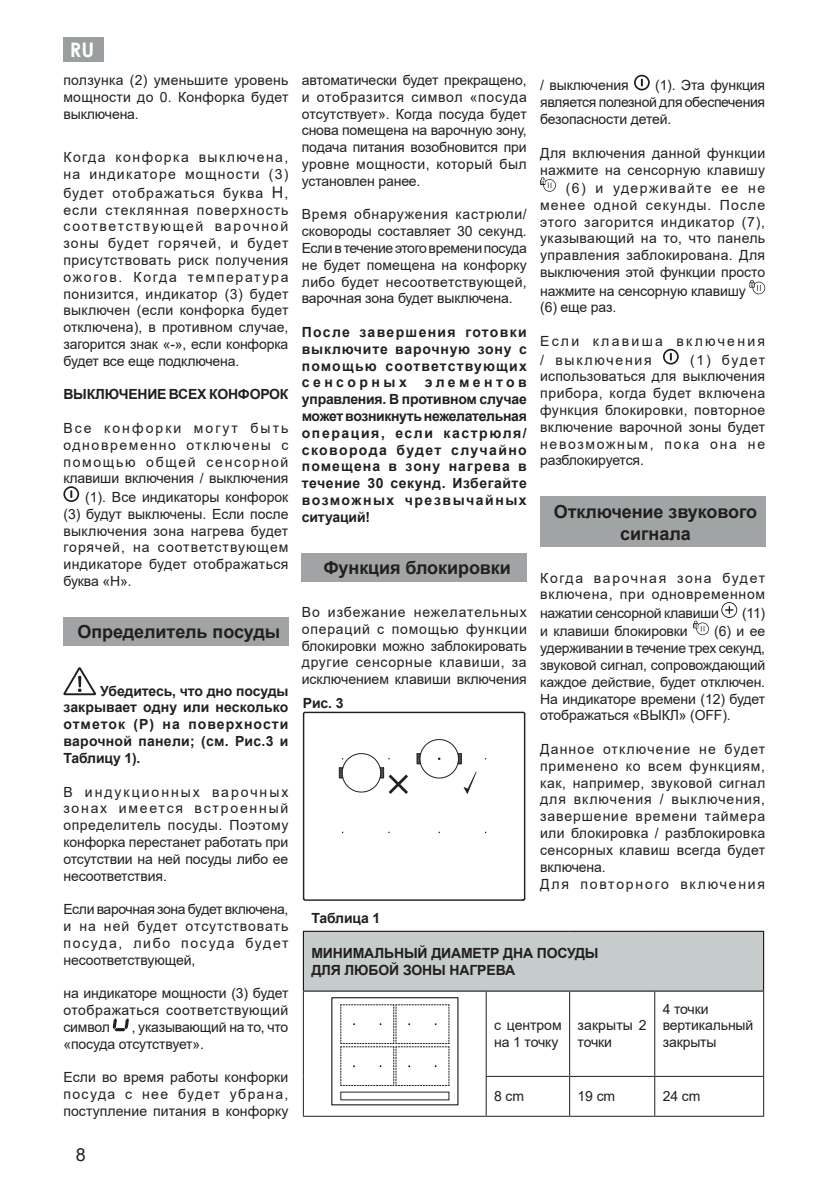
<style>
.page{position:relative;width:840px;height:1191px;background:#fff}
.page>*{position:absolute;margin:0;border:0;box-sizing:border-box;transform-origin:0 0}
.t1{font:700 20px "Century Gothic";color:#fff}
.t2{font:700 18px/22px "Arial";letter-spacing:-.005em;color:#231f20;text-align:center}
.t3{font:18px "Arial";color:#231f20}
.t4{font:14px/16.8px "Arial";letter-spacing:.01em;color:#231f20;text-align:justify}
.t5{font:700 14px/16.8px "Arial";letter-spacing:.02em;color:#231f20;text-align:justify}
.t6{font:14px/16.8px "Arial";letter-spacing:.055em;color:#231f20}
.t7{font:14px/16.8px "Arial";letter-spacing:-.01em;color:#231f20}
.t8{font:700 14px/16.8px "Arial";letter-spacing:-.01em;color:#231f20}
.t9{font:14px/16.8px "Arial";letter-spacing:.05em;color:#231f20}
.t10{font:14px/16.8px "Arial";letter-spacing:.095em;color:#231f20}
.t11{font:14px/16.8px "Arial";letter-spacing:-.015em;color:#231f20}
.t12{font:14px/18.6px "Arial";letter-spacing:.165em;color:#231f20}
.t13{font:14px "Arial";letter-spacing:-.02em;color:#231f20}
.t14{font:700 14px "Arial";letter-spacing:-.015em;color:#231f20}
.s1{font-size:16px}
.s2{font-family:"Times New Roman"}
</style>
<div class="page">
<div style="left:63px;top:37px;width:41px;height:24px;background:#9b9e9f"></div>
<div style="left:63px;top:617px;width:225px;height:28px;background:#a1a4a4"></div>
<svg style="left:63px;top:486px;width:16px;height:16px"></svg>
<svg style="left:65px;top:488px;width:13px;height:12px"></svg>
<svg style="left:65px;top:488px;width:12px;height:12px"></svg>
<svg style="left:70px;top:490px;width:2px;height:8px"></svg>
<svg style="left:63px;top:667px;width:33px;height:28px"></svg>
<img style="left:112px;top:1018px;width:17px;height:13px">
<div style="left:301px;top:553px;width:225px;height:28px;background:#a1a4a4"></div>
<div style="left:540px;top:497px;width:224px;height:50px;background:#a1a4a4"></div>
<svg style="left:633px;top:75px;width:16px;height:15px"></svg>
<svg style="left:635px;top:76px;width:13px;height:13px"></svg>
<svg style="left:635px;top:76px;width:12px;height:13px"></svg>
<svg style="left:640px;top:79px;width:2px;height:7px"></svg>
<svg style="left:540px;top:177px;width:15px;height:15px"></svg>
<svg style="left:749px;top:280px;width:15px;height:14px"></svg>
<svg style="left:662px;top:349px;width:16px;height:15px"></svg>
<svg style="left:664px;top:350px;width:13px;height:13px"></svg>
<svg style="left:664px;top:350px;width:12px;height:13px"></svg>
<svg style="left:669px;top:353px;width:2px;height:7px"></svg>
<svg style="left:721px;top:602px;width:15px;height:16px"></svg>
<svg style="left:721px;top:602px;width:15px;height:15px"></svg>
<svg style="left:721px;top:603px;width:14px;height:14px"></svg>
<svg style="left:724px;top:606px;width:9px;height:8px"></svg>
<svg style="left:693px;top:620px;width:15px;height:15px"></svg>
<div style="left:303px;top:931px;width:460px;height:60px;background:#c6cbcb"></div>
<hr style="left:303px;top:930px;width:183px;height:1px;background:#000">
<hr style="left:303px;top:931px;width:1px;height:59px;background:#000">
<hr style="left:486px;top:930px;width:83px;height:1px;background:#000">
<hr style="left:569px;top:930px;width:85px;height:1px;background:#000">
<hr style="left:654px;top:930px;width:109px;height:1px;background:#000">
<hr style="left:762px;top:931px;width:1px;height:59px;background:#000">
<hr style="left:303px;top:990px;width:183px;height:1px;background:#000">
<hr style="left:486px;top:990px;width:83px;height:1px;background:#000">
<hr style="left:569px;top:990px;width:85px;height:1px;background:#000">
<hr style="left:654px;top:990px;width:109px;height:1px;background:#000">
<hr style="left:303px;top:991px;width:1px;height:85px;background:#231f20">
<hr style="left:303px;top:1076px;width:1px;height:39px;background:#231f20">
<hr style="left:568px;top:991px;width:1px;height:84px;background:#231f20">
<hr style="left:762px;top:991px;width:1px;height:84px;background:#231f20">
<hr style="left:568px;top:1076px;width:1px;height:39px;background:#231f20">
<hr style="left:762px;top:1076px;width:1px;height:39px;background:#231f20">
<hr style="left:485px;top:991px;width:1px;height:84px;background:#231f20">
<hr style="left:654px;top:991px;width:1px;height:84px;background:#231f20">
<hr style="left:485px;top:1075px;width:84px;height:1px;background:#231f20">
<hr style="left:485px;top:1076px;width:1px;height:39px;background:#231f20">
<hr style="left:569px;top:1075px;width:85px;height:1px;background:#231f20">
<hr style="left:654px;top:1075px;width:109px;height:1px;background:#231f20">
<hr style="left:654px;top:1076px;width:1px;height:39px;background:#231f20">
<hr style="left:303px;top:1115px;width:183px;height:1px;background:#231f20">
<hr style="left:486px;top:1115px;width:83px;height:1px;background:#231f20">
<hr style="left:569px;top:1115px;width:85px;height:1px;background:#231f20">
<hr style="left:654px;top:1115px;width:109px;height:1px;background:#231f20">
<div style="left:331px;top:997px;width:127px;height:108px;border:1px solid #231f20"></div>
<svg style="left:340px;top:1004px;width:109px;height:96px"></svg>
<hr style="left:305px;top:711px;width:217px;height:2px;background:#231f20">
<hr style="left:303px;top:714px;width:1px;height:184px;background:#231f20">
<hr style="left:523px;top:714px;width:2px;height:184px;background:#231f20">
<svg style="left:303px;top:897px;width:222px;height:3px"></svg>
<svg style="left:338px;top:753px;width:69px;height:41px"></svg>
<svg style="left:416px;top:739px;width:60px;height:55px"></svg>
<h1 class="t1" style="left:70px;top:35px;width:26px">RU</h1>
<p class="t4" style="left:63px;top:71px;width:226px">ползунка (2) уменьшите уровень мощности до 0. Конфорка будет выключена.</p>
<p class="t10" style="left:63px;top:148px;width:226px">Когда конфорка выключена, на индикаторе мощности (3)</p>
<p class="t4" style="left:63px;top:184px;width:226px">будет отображаться буква <span class="s1">H</span>, если стеклянная поверхность соответствующей варочной зоны будет горячей, и будет присутствовать риск получения ожогов. Когда температура понизится, индикатор (3) будет выключен (если конфорка будет отключена), в противном случае, загорится знак «-», если конфорка будет все еще подключена.</p>
<p class="t14" style="left:63px;top:385px;width:226px">ВЫКЛЮЧЕНИЕ ВСЕХ КОНФОРОК</p>
<p class="t4" style="left:63px;top:419px;width:226px">Все конфорки могут быть одновременно отключены с помощью общей сенсорной клавиши включения / выключения</p>
<p class="t4" style="left:63px;top:488px;width:226px;text-indent:22px">(1). Все индикаторы конфорок (3) будут выключены. Если после выключения зона нагрева будет горячей, на соответствующем индикаторе будет отображаться буква «H»<span class="s2">.</span></p>
<p class="t2" style="left:77px;top:621px;width:204px">Определитель посуды</p>
<p class="t5" style="left:63px;top:682px;width:226px;text-indent:37px">Убедитесь, что дно посуды закрывает одну или несколько отметок (Р) на поверхности варочной панели; (см. Рис.3 и Таблицу 1).</p>
<p class="t4" style="left:63px;top:783px;width:226px">В индукционных варочных зонах имеется встроенный определитель посуды. Поэтому конфорка перестанет работать при отсутствии на ней посуды либо ее несоответствия.</p>
<p class="t4" style="left:63px;top:900px;width:226px">Если варочная зона будет включена, и на ней будет отсутствовать посуда, либо посуда будет несоответствующей,</p>
<p class="t4" style="left:63px;top:984px;width:226px">на индикаторе мощности (3) будет отображаться соответствующий символ</p>
<p class="t11" style="left:63px;top:1018px;width:226px;text-indent:68px">, указывающий на то, что «посуда отсутствует».</p>
<p class="t4" style="left:63px;top:1068px;width:226px">Если во время работы конфорки посуда с нее будет убрана, поступление питания в конфорку</p>
<p class="t3" style="left:76px;top:1142px;width:12px">8</p>
<p class="t4" style="left:301px;top:71px;width:226px">автоматически будет прекращено, и отобразится символ «посуда отсутствует». Когда посуда будет снова помещена на варочную зону, подача питания возобновится при уровне мощности, который был установлен ранее.</p>
<p class="t4" style="left:301px;top:206px;width:226px">Время обнаружения кастрюли/ сковороды составляет 30 секунд.<br>Если в течение этого времени посуда не будет помещена на конфорку либо будет несоответствующей, варочная зона будет выключена.</p>
<p class="t5" style="left:301px;top:324px;width:226px">После завершения готовки выключите варочную зону с помощью соответствующих сенсорных</p>
<p class="t5" style="left:301px;top:374px;width:226px;text-indent:123px">элементов управления. В противном случае может возникнуть нежелательная операция, если кастрюля/ сковорода будет случайно помещена в зону нагрева в течение 30 секунд. Избегайте возможных чрезвычайных ситуаций!</p>
<p class="t2" style="left:323px;top:557px;width:189px">Функция блокировки</p>
<p class="t4" style="left:301px;top:603px;width:226px">Во избежание нежелательных операций с помощью функции блокировки можно заблокировать другие сенсорные клавиши, за исключением клавиши включения</p>
<p class="t5" style="left:303px;top:695px;width:42px">Рис. 3</p>
<p class="t4" style="left:540px;top:77px;width:226px;text-indent:115px">(1). Эта функция является полезной для обеспечения безопасности детей.</p>
<p class="t4" style="left:540px;top:144px;width:226px">Для включения данной функции нажмите на сенсорную клавишу</p>
<p class="t4" style="left:540px;top:180px;width:226px;text-indent:26px">(6) и удерживайте ее не менее одной секунды. После этого загорится индикатор (7), указывающий на то, что панель управления заблокирована. Для выключения этой функции просто</p>
<p class="t7" style="left:540px;top:282px;width:207px">нажмите на сенсорную клавишу (6) еще раз.</p>
<p class="t12" style="left:540px;top:332px;width:226px">Если клавиша включения / выключения</p>
<p class="t7" style="left:540px;top:77px;width:90px">/ выключения</p>
<p class="t4" style="left:540px;top:351px;width:226px;text-indent:150px">(1) будет использоваться для выключения прибора, когда будет включена функция блокировки, повторное включение варочной зоны будет невозможным, пока она не разблокируется.</p>
<p class="t2" style="left:553px;top:500px;width:205px">Отключение звукового сигнала</p>
<p class="t9" style="left:540px;top:569px;width:226px">Когда варочная зона будет включена, при одновременном</p>
<p class="t13" style="left:540px;top:603px;width:180px">нажатии сенсорной клавиши</p>
<p class="t4" style="left:741px;top:604px;width:25px">(11)</p>
<p class="t7" style="left:540px;top:623px;width:149px">и клавиши блокировки</p>
<p class="t4" style="left:540px;top:623px;width:226px;text-indent:174px">(6) и ее удерживании в течение трех секунд, звуковой сигнал, сопровождающий каждое действие, будет отключен.<br>На индикаторе времени (12) будет отображаться «ВЫКЛ» (OFF).</p>
<p class="t6" style="left:540px;top:740px;width:226px">Данное отключение не будет применено ко всем функциям, как, например, звуковой сигнал для включения / выключения, завершение времени таймера или блокировка / разблокировка сенсорных клавиш всегда будет включена.<br>Для повторного включения</p>
<p class="t8" style="left:311px;top:910px;width:70px">Таблица 1</p>
<p class="t8" style="left:311px;top:944px;width:289px">МИНИМАЛЬНЫЙ ДИАМЕТР ДНА ПОСУДЫ<br>ДЛЯ ЛЮБОЙ ЗОНЫ НАГРЕВА</p>
<p class="t4" style="left:494px;top:1017px;width:69px">с центром на 1 точку</p>
<p class="t4" style="left:577px;top:1017px;width:71px">закрыты 2 точки</p>
<p class="t7" style="left:662px;top:1000px;width:92px">4 точки вертикальный закрыты</p>
<p class="t4" style="left:494px;top:1088px;width:31px">8 cm</p>
<p class="t4" style="left:577px;top:1088px;width:39px">19 cm</p>
<p class="t4" style="left:662px;top:1088px;width:39px">24 cm</p>
</div>
